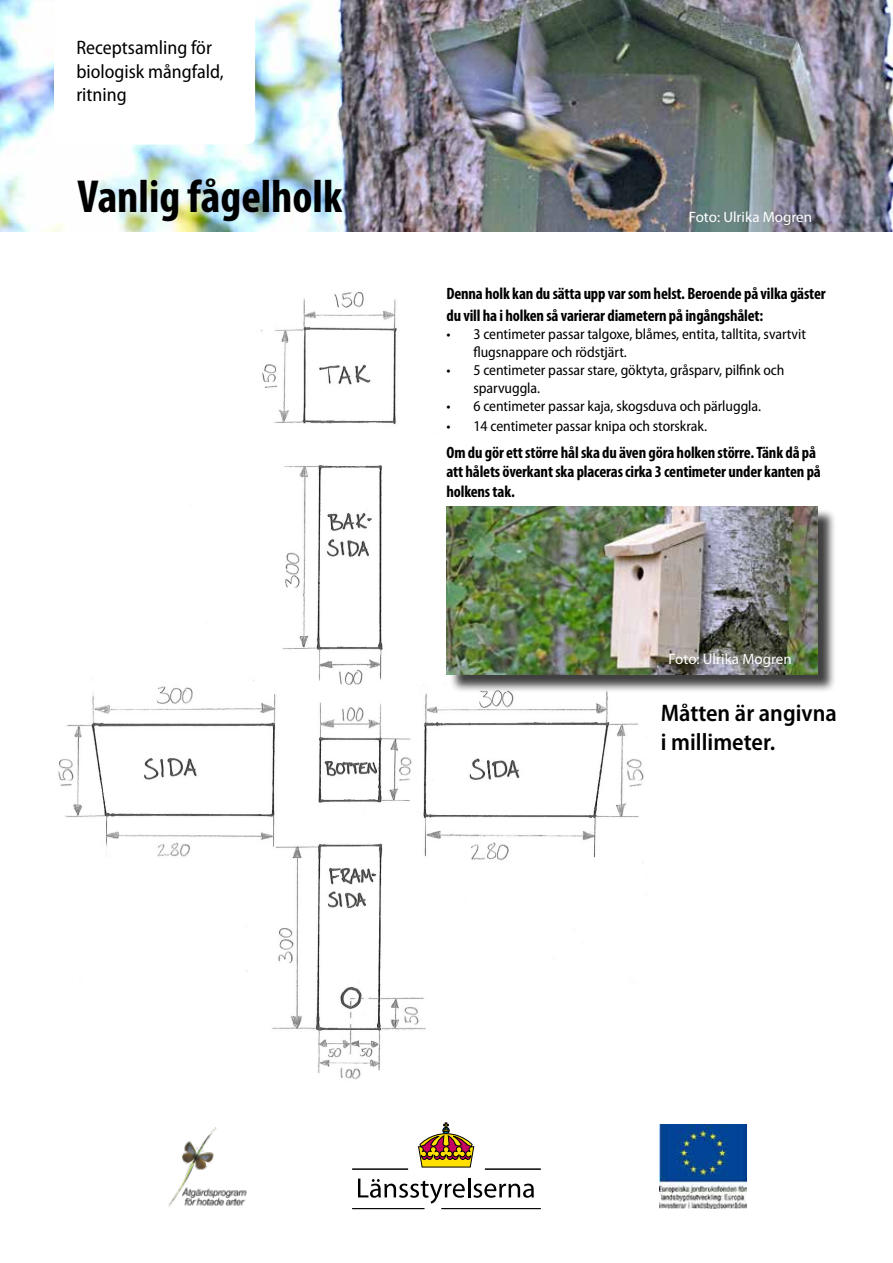
<style>
.page{position:relative;width:893px;height:1263px;background:#fff}
.page>*{position:absolute;margin:0;border:0;box-sizing:border-box;transform-origin:0 0}
.t1{font:700 condensed 46.5px "Myriad Pro";color:#000}
.t2{font:600 semi-condensed 24px/28.8px "Myriad Pro";color:#000}
.t3{font:semi-condensed 19.5px/23.4px "Myriad Pro";color:#000}
.t4{font:700 condensed 16.5px/19.8px "Myriad Pro";letter-spacing:-.01em;color:#000}
.t5{font:semi-condensed 15px/18px "Myriad Pro";letter-spacing:-.005em;color:#000}
.t6{font:15px "Myriad Pro";color:#fff}
</style>
<div class="page">
<img style="left:0;top:0;width:893px;height:232px">
<svg style="left:54px;top:0;width:201px;height:145px"></svg>
<img style="left:58px;top:291px;width:586px;height:789px">
<div style="left:449px;top:508px;width:387px;height:185px;background:#000;opacity:.75"></div>
<img style="left:446px;top:506px;width:371px;height:168px">
<svg style="left:358px;top:1178px;width:107px;height:25px"></svg>
<hr style="left:468px;top:1177px;width:2px;height:20px;background:#000">
<svg style="left:473px;top:1183px;width:61px;height:15px"></svg>
<hr style="left:352px;top:1169px;width:56px;height:1px;background:#000">
<hr style="left:485px;top:1169px;width:56px;height:1px;background:#000">
<hr style="left:441px;top:1208px;width:100px;height:1px;background:#000">
<hr style="left:352px;top:1208px;width:72px;height:1px;background:#000">
<svg style="left:418px;top:1123px;width:56px;height:44px"></svg>
<img style="left:659px;top:1124px;width:87px;height:85px">
<img style="left:168px;top:1127px;width:79px;height:80px">
<h3 class="t3" style="left:76px;top:37px;width:149px">Receptsamling för biologisk mångfald, ritning</h3>
<h1 class="t1" style="left:78px;top:171px;width:266px">Vanlig fågelholk</h1>
<p class="t6" style="left:689px;top:209px;width:125px">Foto: Ulrika Mogren</p>
<p class="t4" style="left:446px;top:283px;width:381px;line-height:21.6px">Denna holk kan du sätta upp var som helst. Beroende på vilka gäster du vill ha i holken så varierar diametern på ingångshålet:</p>
<p class="t5" style="left:473px;top:325px;width:334px;text-indent:-27px">• 3 centimeter passar talgoxe, blåmes, entita, talltita, svartvit flugsnappare och rödstjärt.</p>
<p class="t5" style="left:473px;top:361px;width:313px;text-indent:-27px">• 5 centimeter passar stare, göktyta, gråsparv, pilfink och sparvuggla.</p>
<p class="t5" style="left:446px;top:397px;width:316px">• 6 centimeter passar kaja, skogsduva och pärluggla.</p>
<p class="t5" style="left:446px;top:417px;width:262px">• 14 centimeter passar knipa och storskrak.</p>
<p class="t4" style="left:446px;top:442px;width:376px">Om du gör ett större hål ska du även göra holken större. Tänk då på att hålets överkant ska placeras cirka 3 centimeter under kanten på holkens tak.</p>
<p class="t6" style="left:668px;top:651px;width:125px">Foto: Ulrika Mogren</p>
<h2 class="t2" style="left:661px;top:699px;width:178px">Måtten är angivna i millimeter.</h2>
</div>
